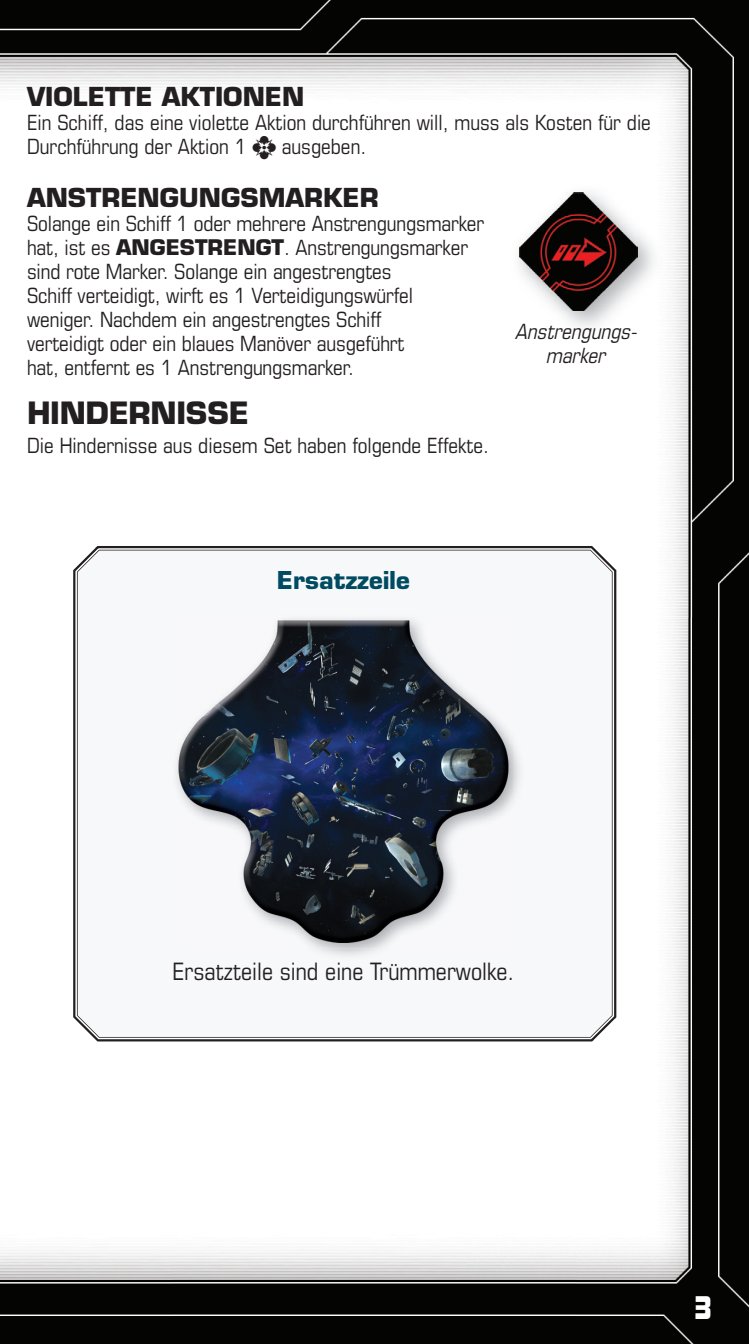
<style>
.page{position:relative;width:749px;height:1344px;background:#fff}
.page>*{position:absolute;margin:0;border:0;box-sizing:border-box;transform-origin:0 0}
.t1{font:700 30px "Eurostile LT Std";letter-spacing:-.01em;color:#231f20}
.t2{font:30px "Kimberley Bl";color:#fff}
.t3{font:700 25.5px "Eurostile LT Std";color:#231f20}
.t4{font:condensed 24px "Eurostile LT Std";color:#231f20}
.t5{font:700 24px "Eurostile LT Std";color:#004b61}
.t6{font:condensed 21px/24px "Eurostile LT Std";letter-spacing:-.005em;color:#231f20}
.t7{font:italic condensed 21px/24px "Eurostile LT Std";color:#231f20;text-align:center}
.s1{font-weight:700;font-stretch:normal}
</style>
<div class="page">
<img style="left:0;top:0;width:748px;height:617px">
<img style="left:0;top:1041px;width:173px;height:303px">
<img style="left:576px;top:617px;width:172px;height:727px">
<img style="left:173px;top:1041px;width:403px;height:303px">
<svg style="left:23px;top:395px;width:230px;height:35px"></svg>
<img style="left:509px;top:183px;width:153px;height:153px">
<img style="left:519px;top:193px;width:118px;height:118px">
<svg style="left:73px;top:546px;width:543px;height:495px;background:#787676"></svg>
<svg style="left:77px;top:550px;width:535px;height:487px"></svg>
<img style="left:171px;top:614px;width:354px;height:346px">
<img style="left:507px;top:615px;width:14px;height:333px">
<img style="left:165px;top:615px;width:14px;height:333px">
<img style="left:172px;top:615px;width:335px;height:281px">
<img style="left:179px;top:617px;width:334px;height:331px">
<img style="left:179px;top:617px;width:328px;height:279px">
<svg style="left:252px;top:135px;width:24px;height:24px"></svg>
<p class="t3" style="left:27px;top:80px;width:279px">VIOLETTE AKTIONEN</p>
<p class="t6" style="left:27px;top:110px;width:625px">Ein Schiff, das eine violette Aktion durchführen will, muss als Kosten für die<br>Durchführung der Aktion 1</p>
<p class="t6" style="left:282px;top:134px;width:86px">ausgeben.</p>
<p class="t3" style="left:27px;top:181px;width:353px">ANSTRENGUNGSMARKER</p>
<p class="t6" style="left:27px;top:211px;width:458px">Solange ein Schiff 1 oder mehrere Anstrengungsmarker hat, ist es <span class="s1">ANGESTRENGT</span>. Anstrengungsmarker sind rote Marker. Solange ein angestrengtes<br>Schiff verteidigt, wirft es 1 Verteidigungswürfel weniger. Nachdem ein angestrengtes Schiff<br>verteidigt oder ein blaues Manöver ausgeführt<br>hat, entfernt es 1 Anstrengungsmarker.</p>
<h1 class="t1" style="left:27px;top:395px;width:223px">HINDERNISSE</h1>
<p class="t6" style="left:27px;top:433px;width:463px">Die Hindernisse aus diesem Set haben folgende Effekte.</p>
<p class="t7" style="left:514px;top:319px;width:128px">Anstrengungs&shy;marker</p>
<p class="t5" style="left:277px;top:566px;width:134px">Ersatzzeile</p>
<p class="t4" style="left:172px;top:956px;width:343px">Ersatzteile sind eine Trümmerwolke.</p>
<h1 class="t2" style="left:694px;top:1289px;width:18px">3</h1>
</div>
